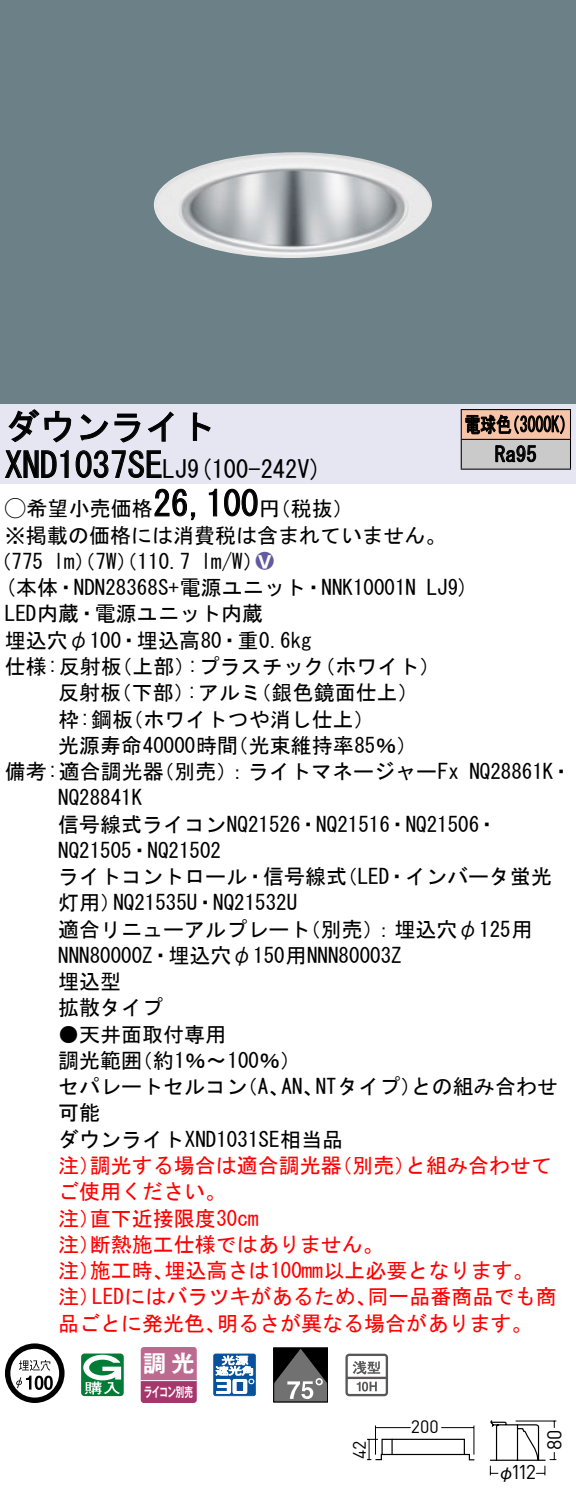
<style>
.page{position:relative;width:576px;height:1498px;background:#fff}
.page>*{position:absolute;margin:0;border:0;box-sizing:border-box;transform-origin:0 0}
.t1{font:35px "MS Gothic";color:#000}
.t2{font:24.5px "MS Gothic";color:#000}
.t3{font:23.1px "Gothic MB101 Pro De Bold 90 pv RKSJ H";color:#fff}
.t4{font:21px/26.2px "MS Gothic";color:#000}
.t5{font:21px/26.2px "MS Gothic";color:#f00}
.t6{font:21px/29.8px "MS Gothic";color:#000;scale:.75 1}
.t7{font:21px "Ford Classification 1";color:#635aa0}
.t8{font:19.95px "DINOT";color:#000}
.t9{font:17.85px "DINOT";color:#000}
.t10{font:17.5px "Gothic BBB Pro Medium 90 pv RKSJ H";color:#000}
.t11{font:13.3px "Gothic MB101 Pro De Bold 90 pv RKSJ H";letter-spacing:-.05em;color:#fff;scale:.65 1}
.s1{font-size:24.5px}
.s2{font-family:"Ford Classification 1"}
.s3{color:#fff}
</style>
<div class="page">
<div style="left:0;top:0;width:575px;height:404px;background:#6c8087"></div>
<img style="left:154px;top:152px;width:278px;height:106px">
<div style="left:0;top:404px;width:575px;height:79px;background:#e6e5f2"></div>
<svg style="left:8px;top:409px;width:64px;height:34px"></svg>
<svg style="left:80px;top:413px;width:60px;height:30px"></svg>
<svg style="left:147px;top:411px;width:26px;height:31px"></svg>
<svg style="left:192px;top:412px;width:19px;height:29px"></svg>
<svg style="left:5px;top:450px;width:64px;height:28px"></svg>
<svg style="left:75px;top:450px;width:87px;height:28px"></svg>
<svg style="left:154px;top:488px;width:42px;height:32px"></svg>
<svg style="left:208px;top:488px;width:9px;height:29px"></svg>
<svg style="left:224px;top:488px;width:34px;height:29px"></svg>
<svg style="left:5px;top:1343px;width:59px;height:59px"></svg>
<svg style="left:44px;top:1375px;width:9px;height:14px"></svg>
<svg style="left:81px;top:1353px;width:43px;height:42px"></svg>
<svg style="left:140px;top:1347px;width:56px;height:55px;background:#b55883"></svg>
<hr style="left:141px;top:1379px;width:55px;height:2px;background:#fff">
<svg style="left:213px;top:1353px;width:43px;height:42px"></svg>
<div style="left:273px;top:1347px;width:55px;height:55px;border:1px solid #000"></div>
<svg style="left:274px;top:1348px;width:53px;height:53px;background:#565656"></svg>
<svg style="left:345px;top:1353px;width:43px;height:43px"></svg>
<div style="left:461px;top:409px;width:109px;height:30px;background:#f7c4a7"></div>
<div style="left:461px;top:439px;width:109px;height:30px;background:#cacaca"></div>
<hr style="left:460px;top:409px;width:110px;height:1px;background:#000">
<hr style="left:569px;top:410px;width:2px;height:29px;background:#000">
<hr style="left:460px;top:439px;width:110px;height:1px;background:#000">
<hr style="left:569px;top:440px;width:2px;height:28px;background:#000">
<hr style="left:460px;top:468px;width:110px;height:2px;background:#000">
<svg style="left:460px;top:410px;width:104px;height:58px"></svg>
<svg style="left:489px;top:1420px;width:68px;height:56px"></svg>
<svg style="left:367px;top:1425px;width:108px;height:36px"></svg>
<h1 class="t1" style="left:5px;top:409px;width:212px">ダウンライト</h1>
<p class="t2" style="left:187px;top:456px;width:136px">(9 100-242 (V</p>
<h1 class="t1" style="left:5px;top:447px;width:184px">XND1037SE<span class="s1">LJ</span></h1>
<h1 class="t1" style="left:153px;top:486px;width:106px">26,100</h1>
<p class="t4" style="left:5px;top:495px;width:442px"><span class="s2">A</span>希望小売価格<br>※掲載の価格には消費税は含まれていません。</p>
<p class="t7" style="left:256px;top:550px;width:19px">2<span class="s3">8</span></p>
<p class="t4" style="left:259px;top:495px;width:96px">（円税抜(</p>
<p class="t4" style="left:201px;top:548px;width:64px">l m (W/</p>
<p class="t4" style="left:-9px;top:548px;width:54px">（775</p>
<p class="t4" style="left:54px;top:548px;width:138px">lm）（ ）（W 7 110.7</p>
<p class="t6" style="left:494px;top:409px;width:57px;text-indent:-30px">電球色<br>Ra95</p>
<p class="t6" style="left:504px;top:409px;width:96px">（3000 (K</p>
<p class="t4" style="left:5px;top:574px;width:412px">(本体・NDN28368 +S 電源ユニット・NNK10001N</p>
<p class="t4" style="left:5px;top:600px;width:259px">LED内蔵・電源ユニット内蔵</p>
<p class="t4" style="left:5px;top:627px;width:308px">埋込穴φ100・埋込高80・重0.6kg</p>
<p class="t4" style="left:314px;top:653px;width:127px">（ホワイト(</p>
<p class="t4" style="left:426px;top:574px;width:44px">LJ (9</p>
<p class="t4" style="left:187px;top:653px;width:139px">:プラスチック</p>
<p class="t4" style="left:5px;top:653px;width:118px">仕様:反射板</p>
<p class="t4" style="left:111px;top:653px;width:85px">（上部）</p>
<p class="t4" style="left:58px;top:679px;width:65px">反射板</p>
<p class="t4" style="left:111px;top:679px;width:85px">（下部）</p>
<p class="t4" style="left:187px;top:679px;width:76px">:アルミ</p>
<p class="t4" style="left:250px;top:679px;width:169px">（銀色鏡面仕上(</p>
<p class="t4" style="left:58px;top:705px;width:76px">枠:鋼板</p>
<p class="t4" style="left:122px;top:705px;width:254px">（ホワイトつや消し仕上(</p>
<p class="t4" style="left:58px;top:732px;width:181px">光源寿命40000時間</p>
<p class="t4" style="left:227px;top:732px;width:191px">（光束維持率85％(</p>
<p class="t4" style="left:153px;top:758px;width:307px">（別売：）ライトマネージャーFx</p>
<p class="t4" style="left:5px;top:758px;width:160px">備考:適合調光器</p>
<p class="t4" style="left:58px;top:784px;width:85px">NQ28841K</p>
<p class="t4" style="left:58px;top:810px;width:441px">信号線式ライコンNQ21526・NQ21516・NQ21506・</p>
<p class="t4" style="left:58px;top:837px;width:164px">NQ21505・NQ21502</p>
<p class="t4" style="left:336px;top:863px;width:217px">（LED・インバータ蛍光</p>
<p class="t4" style="left:469px;top:758px;width:104px">NQ28861 ・K</p>
<p class="t4" style="left:58px;top:863px;width:290px;text-align:center">ライトコントロール・信号線式<br>NQ21535 ・U NQ21532U</p>
<p class="t4" style="left:58px;top:889px;width:64px">灯用）</p>
<p class="t4" style="left:58px;top:915px;width:345px">適合リニューアルプレート<br>NNN80000 ・Z 埋込穴φ150用NNN80003Z埋込型<br>拡散タイプ</p>
<p class="t4" style="left:132px;top:1020px;width:171px;text-indent:-73px">●天井面取付専用<br>（約1％〜100％(</p>
<p class="t4" style="left:300px;top:915px;width:234px">（別売：）埋込穴φ125用</p>
<p class="t4" style="left:58px;top:1047px;width:85px">調光範囲</p>
<p class="t4" style="left:315px;top:1073px;width:107px">NTタイプ）</p>
<p class="t4" style="left:411px;top:1073px;width:148px">との組み合わせ</p>
<p class="t4" style="left:58px;top:1073px;width:286px">セパレートセルコン<br>可能<br>ダウンライトXND1031SE相当品</p>
<p class="t4" style="left:237px;top:1073px;width:54px">（、A</p>
<p class="t4" style="left:281px;top:1073px;width:43px">AN、</p>
<p class="t5" style="left:90px;top:1152px;width:253px">調光する場合は適合調光器</p>
<p class="t5" style="left:331px;top:1152px;width:85px">（別売）</p>
<p class="t5" style="left:405px;top:1152px;width:148px">と組み合わせて</p>
<p class="t5" style="left:58px;top:1152px;width:43px">注）</p>
<p class="t5" style="left:58px;top:1178px;width:169px">ご使用ください。</p>
<p class="t5" style="left:90px;top:1204px;width:170px">直下近接限度30cm</p>
<p class="t5" style="left:90px;top:1204px;width:295px;text-indent:-32px">注）<br>断熱施工仕様ではありません。</p>
<p class="t5" style="left:58px;top:1230px;width:43px">注）</p>
<p class="t5" style="left:164px;top:1257px;width:370px">埋込高さは100mm以上必要となります。</p>
<p class="t5" style="left:90px;top:1257px;width:85px">施工時、</p>
<p class="t5" style="left:58px;top:1257px;width:43px">注）</p>
<p class="t5" style="left:92px;top:1283px;width:286px">LEDにはバラツキがあるため、</p>
<p class="t5" style="left:367px;top:1283px;width:190px">同一品番商品でも商</p>
<p class="t5" style="left:58px;top:1283px;width:43px">注）</p>
<p class="t5" style="left:58px;top:1309px;width:169px">品ごとに発光色、</p>
<p class="t5" style="left:217px;top:1309px;width:317px">明るさが異なる場合があります。</p>
<p class="t3" style="left:143px;top:1344px;width:53px">調光</p>
<p class="t11" style="left:144px;top:1380px;width:77px">ライコン別売</p>
<p class="t9" style="left:347px;top:1459px;width:20px;rotate:-90deg">42</p>
<p class="t9" style="left:410px;top:1413px;width:30px">200</p>
<p class="t8" style="left:510px;top:1458px;width:27px">112</p>
<p class="t10" style="left:497px;top:1457px;width:19px">φ</p>
<p class="t8" style="left:540px;top:1450px;width:22px;rotate:-90deg">80</p>
</div>
